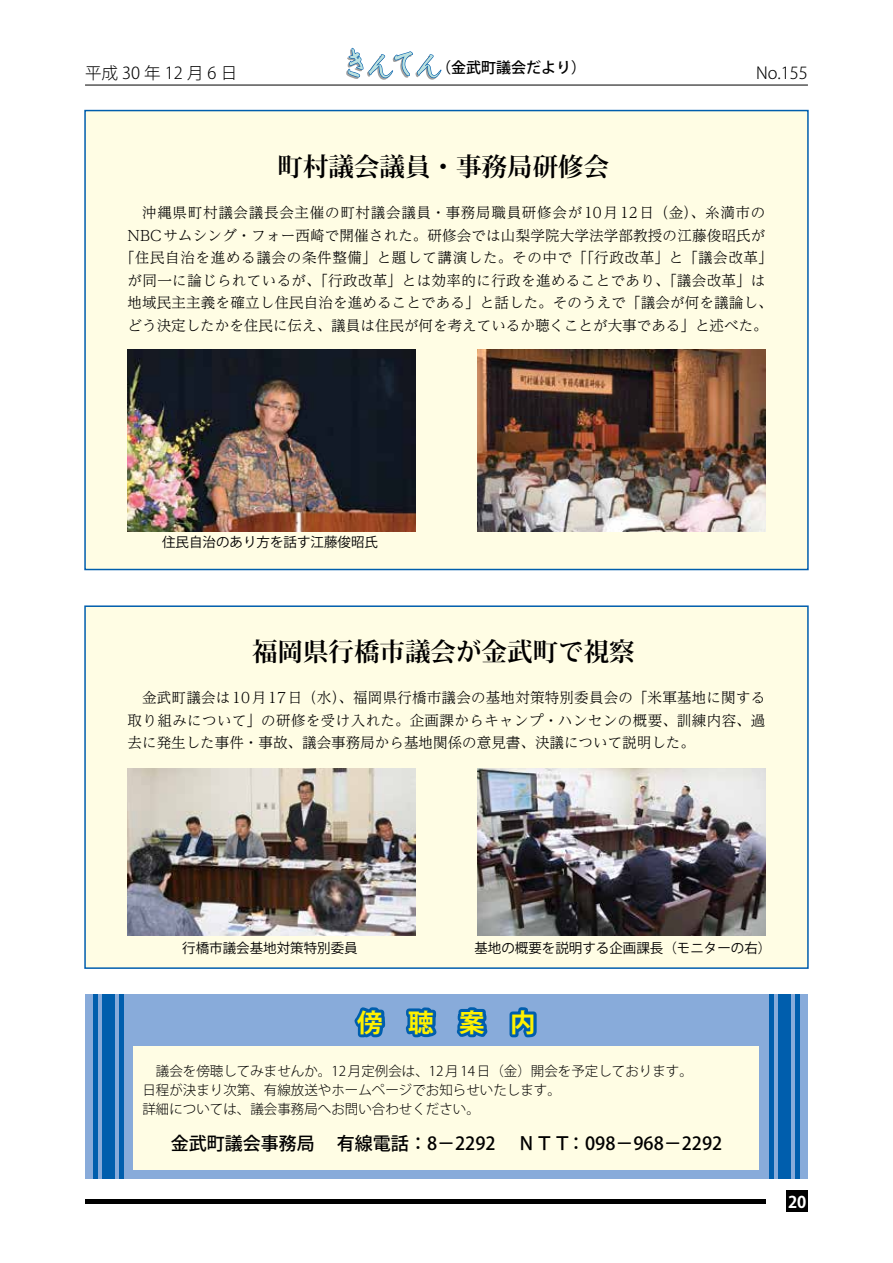
<style>
.page{position:relative;width:893px;height:1263px;background:#fff}
.page>*{position:absolute;margin:0;border:0;box-sizing:border-box;transform-origin:0 0}
.t1{font:700 25.5px "Koz Min Pro";color:#000}
.t2{font:700 25.5px "Koz Go Pro";color:#fff100}
.t3{font:500 18px "Koz Go Pro";color:#000}
.t4{font:300 16.5px "Koz Go Pro";letter-spacing:.25em;color:#000}
.t5{font:300 16.5px "Koz Go Pro";letter-spacing:.125em;color:#000}
.t6{font:700 16.05px "Koz Go Pro";color:#fff}
.t7{font:500 15px "Koz Go Pro";color:#000}
.t8{font:300 14.55px/22.5px "UD Reimin Pr 6 N";letter-spacing:.01em;color:#000;text-align:center}
.t9{font:300 13.5px/18.8px "Koz Go Pro";color:#000}
.t10{font:13.5px "Koz Go Pro";color:#000}
</style>
<div class="page">
<div style="left:85px;top:994px;width:723px;height:184px;background:#88abda"></div>
<hr style="left:85px;top:85px;width:723px;height:1px;background:#000">
<hr style="left:85px;top:1199px;width:680px;height:4px;background:#000">
<div style="left:786px;top:1191px;width:22px;height:21px;background:#000"></div>
<svg style="left:346px;top:48px;width:95px;height:32px"></svg>
<div style="left:134px;top:1046px;width:625px;height:124px;background:#fffde4"></div>
<div style="left:102px;top:994px;width:13px;height:184px;background:#005ead"></div>
<hr style="left:119px;top:994px;width:4px;height:184px;background:#005ead">
<hr style="left:94px;top:994px;width:4px;height:184px;background:#005ead">
<div style="left:778px;top:994px;width:13px;height:184px;background:#005ead"></div>
<hr style="left:770px;top:994px;width:4px;height:184px;background:#005ead">
<hr style="left:795px;top:994px;width:4px;height:184px;background:#005ead">
<svg style="left:354px;top:1007px;width:32px;height:31px"></svg>
<svg style="left:405px;top:1007px;width:83px;height:31px"></svg>
<svg style="left:509px;top:1007px;width:28px;height:31px"></svg>
<div style="left:85px;top:111px;width:723px;height:458px;background:#fffde4"></div>
<div style="left:84px;top:110px;width:725px;height:460px;border:2px solid #005ead"></div>
<img style="left:128px;top:350px;width:287px;height:181px">
<img style="left:477px;top:350px;width:288px;height:181px">
<div style="left:85px;top:606px;width:723px;height:362px;background:#fffde4"></div>
<div style="left:84px;top:605px;width:725px;height:364px;border:2px solid #005ead"></div>
<img style="left:128px;top:769px;width:287px;height:166px">
<img style="left:477px;top:769px;width:288px;height:166px">
<p class="t4" style="left:85px;top:62px;width:154px">平成30年12月6日</p>
<p class="t7" style="left:436px;top:58px;width:151px">（金武町議会だより）</p>
<p class="t5" style="left:756px;top:62px;width:53px">No.155</p>
<h1 class="t1" style="left:278px;top:148px;width:333px">町村議会議員・事務局研修会</h1>
<p class="t8" style="left:120px;top:201px;width:654px">　沖縄県町村議会議長会主催の町村議会議員・事務局職員研修会が10月12日（金）、糸満市のNBCサムシング・フォー西崎で開催された。研修会では山梨学院大学法学部教授の江藤俊昭氏が「住民自治を進める議会の条件整備」と題して講演した。その中で「「行政改革」と「議会改革「が同一に論じられているが、「行政改革」とは効率的に行政を進めることであり、「議会改革」は地域民主主義を確立し住民自治を進めることである」と話した。そのうえで「議会が何を議論し、どう決定したかを住民に伝え、議員は住民が何を考えているか聴くことが大事である」と述べた。</p>
<p class="t10" style="left:162px;top:534px;width:217px">住民自治のあり方を話す江藤俊昭氏</p>
<h1 class="t1" style="left:252px;top:633px;width:384px">福岡県行橋市議会が金武町で視察</h1>
<p class="t8" style="left:128px;top:686px;width:639px;text-align:justify">　金武町議会は10月17日（水）、福岡県行橋市議会の基地対策特別委員会の「米軍基地に関する取り組みについて」の研修を受け入れた。企画課からキャンプ・ハンセンの概要、訓練内容、過去に発生した事件・事故、議会事務局から基地関係の意見書、決議について説明した。</p>
<p class="t10" style="left:182px;top:939px;width:177px">行橋市議会基地対策特別委員</p>
<p class="t10" style="left:474px;top:939px;width:298px">基地の概要を説明する企画課長（モニターの右(</p>
<h1 class="t2" style="left:357px;top:1006px;width:180px">傍　聴　案　内</h1>
<p class="t9" style="left:142px;top:1062px;width:552px">　議会を傍聴してみませんか。12月定例会は、12月 14 日（金）開会を予定しております。日程が決まり次第、有線放送やホームページでお知らせいたします。<br>詳細については、議会事務局へお問い合わせください。</p>
<p class="t3" style="left:171px;top:1131px;width:402px">金武町議会事務局　有線電話：8－2292　ＮＴＴ</p>
<p class="t3" style="left:567px;top:1131px;width:157px">：098－968－2292</p>
<p class="t6" style="left:788px;top:1191px;width:20px">20</p>
</div>
